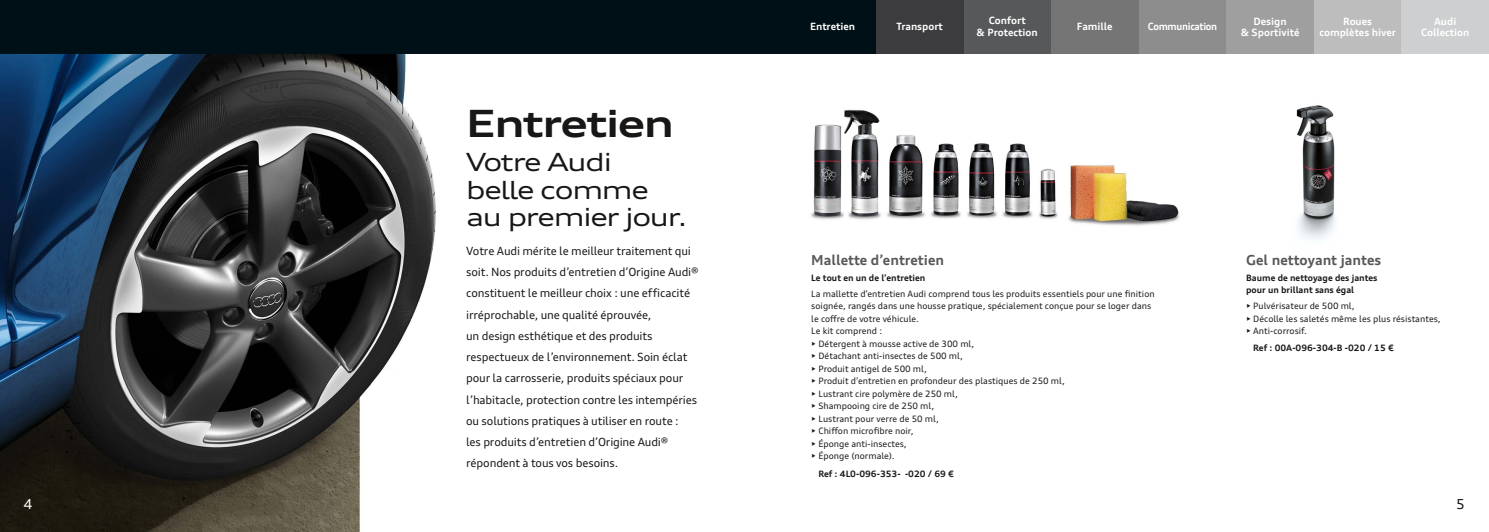
<style>
.page{position:relative;width:1489px;height:532px;background:#fff}
.page>*{position:absolute;margin:0;border:0;box-sizing:border-box;transform-origin:0 0}
.t1{font:700 expanded 37.5px "Audi Type";letter-spacing:-.04em;color:#181716}
.t2{font:expanded 25px/27.5px "Audi Type";letter-spacing:-.05em;color:#181716}
.t3{font:700 13.75px "Audi Type";color:#57585a}
.t4{font:13.75px "Audi Type";color:#fff}
.t5{font:13.75px "Audi Type";color:#181716}
.t6{font:11.25px/21.2px "Audi Type";letter-spacing:-.015em;color:#181716}
.t7{font:700 10px/11.2px "Audi Type";color:#fff;text-align:center}
.t8{font:700 10px "Audi Type";letter-spacing:-.03em;color:#fff;scale:.95 1}
.t9{font:8.75px/12.5px "Audi Type";color:#181716}
.t10{font:700 8.75px/12.5px "Audi Type";color:#181716}
</style>
<div class="page">
<img style="left:811px;top:109px;width:369px;height:117px">
<img style="left:0;top:53px;width:744px;height:478px">
<img style="left:1296px;top:105px;width:40px;height:134px">
<div style="left:0;top:0;width:877px;height:53px;background:#001017"></div>
<div style="left:1138px;top:0;width:88px;height:53px;background:#8d8d8d"></div>
<div style="left:963px;top:0;width:87px;height:53px;background:#57585a"></div>
<div style="left:1313px;top:0;width:88px;height:53px;background:#bebdbe"></div>
<div style="left:875px;top:0;width:88px;height:53px;background:#3c3b3e"></div>
<div style="left:1226px;top:0;width:87px;height:53px;background:#9e9f9e"></div>
<div style="left:1050px;top:0;width:88px;height:53px;background:#757575"></div>
<div style="left:1401px;top:0;width:87px;height:53px;background:#cecfd0"></div>
<p class="t7" style="left:976px;top:15px;width:63px;line-height:12px">Confort<br>&amp; Protection</p>
<p class="t7" style="left:1319px;top:15px;width:78px">Roues complètes hiver</p>
<p class="t7" style="left:1076px;top:21px;width:37px">Famille</p>
<p class="t7" style="left:1420px;top:15px;width:50px">Audi<br>Collection</p>
<p class="t7" style="left:896px;top:21px;width:48px">Transport</p>
<p class="t7" style="left:1240px;top:15px;width:60px">Design<br>&amp; Sportivité</p>
<p class="t7" style="left:810px;top:21px;width:47px">Entretien</p>
<p class="t8" style="left:1147px;top:21px;width:75px">Communication</p>
<h1 class="t1" style="left:466px;top:100px;width:209px">Entretien</h1>
<h2 class="t2" style="left:466px;top:148px;width:222px">Votre Audi<br>belle comme au premier jour.</h2>
<p class="t6" style="left:466px;top:240px;width:234px">Votre Audi mérite le meilleur traitement qui soit. Nos produits d’entretien d’Origine Audi® constituent le meilleur choix : une efficacité irréprochable, une qualité éprouvée,<br>un design esthétique et des produits respectueux de l’environnement. Soin éclat pour la carrosserie, produits spéciaux pour l’habitacle, protection contre les intempéries ou solutions pratiques à utiliser en route :<br>les produits d’entretien d’Origine Audi® répondent à tous vos besoins.</p>
<h3 class="t3" style="left:1245px;top:251px;width:137px">Gel nettoyant jantes</h3>
<h3 class="t3" style="left:811px;top:251px;width:134px">Mallette d’entretien</h3>
<p class="t10" style="left:811px;top:271px;width:116px">Le tout en un de l’entretien</p>
<p class="t9" style="left:811px;top:287px;width:345px">La mallette d’entretien Audi comprend tous les produits essentiels pour une finition soignée, rangés dans une housse pratique, spécialement conçue pour se loger dans le coffre de votre véhicule.<br>Le kit comprend :</p>
<p class="t9" style="left:811px;top:337px;width:164px">• Détergent à mousse active de 300 ml,</p>
<p class="t9" style="left:811px;top:349px;width:153px">• Détachant anti-insectes de 500 ml,</p>
<p class="t9" style="left:811px;top:362px;width:117px">• Produit antigel de 500 ml,</p>
<p class="t9" style="left:811px;top:374px;width:255px">• Produit d’entretien en profondeur des plastiques de 250 ml,</p>
<p class="t9" style="left:811px;top:387px;width:148px">• Lustrant cire polymère de 250 ml,</p>
<p class="t9" style="left:811px;top:399px;width:124px">• Shampooing cire de 250 ml,</p>
<p class="t9" style="left:811px;top:412px;width:129px">• Lustrant pour verre de 50 ml,</p>
<p class="t9" style="left:811px;top:424px;width:104px">• Chiffon microfibre noir,</p>
<p class="t9" style="left:811px;top:437px;width:97px">• Éponge anti-insectes,</p>
<p class="t9" style="left:811px;top:449px;width:85px">• Éponge (normale).</p>
<p class="t10" style="left:818px;top:467px;width:137px">Ref : 4L0-096-353- -020 / 69 €</p>
<p class="t10" style="left:1245px;top:271px;width:133px">Baume de nettoyage des jantes pour un brillant sans égal</p>
<p class="t9" style="left:1245px;top:299px;width:110px">• Pulvérisateur de 500 ml,</p>
<p class="t9" style="left:1245px;top:312px;width:196px">• Décolle les saletés même les plus résistantes,</p>
<p class="t9" style="left:1245px;top:324px;width:62px">• Anti-corrosif.</p>
<p class="t10" style="left:1253px;top:342px;width:142px">Ref : 00A-096-304-B -020 / 15 €</p>
<h3 class="t4" style="left:24px;top:495px;width:10px">4</h3>
<h3 class="t5" style="left:1455px;top:495px;width:10px">5</h3>
</div>
